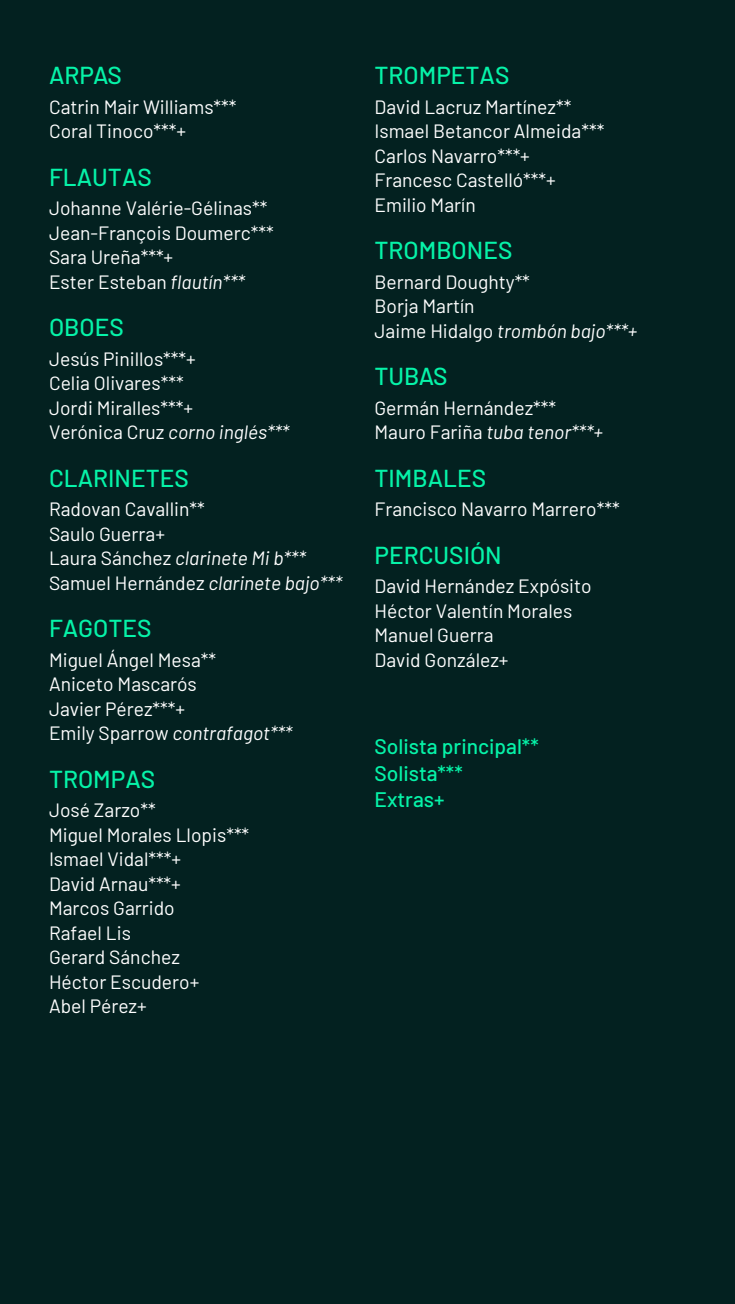
<style>
.page{position:relative;width:735px;height:1304px;background:#032120}
.page>*{position:absolute;margin:0;border:0;box-sizing:border-box;transform-origin:0 0}
.t1{font:500 24.5px "Barlow";color:#06f3a8}
.t2{font:500 21px/26.2px "Barlow";color:#06f3a8}
.t3{font:19.25px/24.5px "Barlow";color:#fff}
.s1{font-style:italic}
</style>
<div class="page">
<p class="t1" style="left:49px;top:57px;width:75px">ARPAS</p>
<p class="t3" style="left:49px;top:93px;width:189px">Catrin Mair Williams***<br>Coral Tinoco***+</p>
<p class="t1" style="left:49px;top:159px;width:104px">FLAUTAS</p>
<p class="t3" style="left:49px;top:195px;width:226px">Johanne Valérie-Gélinas**<br>Jean-François Doumerc***<br>Sara Ureña***+<br>Ester Esteban <span class="s1">flautín***</span></p>
<p class="t1" style="left:49px;top:309px;width:76px">OBOES</p>
<p class="t3" style="left:49px;top:345px;width:242px">Jesús Pinillos***+<br>Celia Olivares***<br>Jordi Miralles***+<br>Verónica Cruz <span class="s1">corno inglés***</span></p>
<p class="t1" style="left:49px;top:460px;width:141px">CLARINETES</p>
<p class="t3" style="left:49px;top:496px;width:295px">Radovan Cavallin**<br>Saulo Guerra+<br>Laura Sánchez <span class="s1">clarinete Mi b***<br></span>Samuel Hernández <span class="s1">clarinete bajo***</span></p>
<p class="t1" style="left:49px;top:610px;width:104px">FAGOTES</p>
<p class="t3" style="left:49px;top:646px;width:245px">Miguel Ángel Mesa**<br>Aniceto Mascarós<br>Javier Pérez***+<br>Emily Sparrow <span class="s1">contrafagot***</span></p>
<p class="t1" style="left:49px;top:761px;width:108px">TROMPAS</p>
<p class="t3" style="left:49px;top:797px;width:202px">José Zarzo**<br>Miguel Morales Llopis***<br>Ismael Vidal***+<br>David Arnau***+<br>Marcos Garrido<br>Rafael Lis<br>Gerard Sánchez<br>Héctor Escudero+<br>Abel Pérez+</p>
<p class="t1" style="left:374px;top:57px;width:136px">TROMPETAS</p>
<p class="t3" style="left:374px;top:93px;width:231px">David Lacruz Martínez**<br>Ismael Betancor Almeida***<br>Carlos Navarro***+<br>Francesc Castelló***+<br>Emilio Marín</p>
<p class="t1" style="left:374px;top:232px;width:139px">TROMBONES</p>
<p class="t3" style="left:374px;top:268px;width:264px">Bernard Doughty**<br>Borja Martín<br>Jaime Hidalgo <span class="s1">trombón bajo***+</span></p>
<p class="t1" style="left:374px;top:358px;width:75px">TUBAS</p>
<p class="t3" style="left:374px;top:394px;width:230px">Germán Hernández***<br>Mauro Fariña <span class="s1">tuba tenor***+</span></p>
<p class="t1" style="left:374px;top:460px;width:113px">TIMBALES</p>
<p class="t3" style="left:374px;top:496px;width:247px">Francisco Navarro Marrero***</p>
<p class="t1" style="left:374px;top:537px;width:129px">PERCUSIÓN</p>
<p class="t3" style="left:374px;top:573px;width:219px">David Hernández Expósito<br>Héctor Valentín Morales<br>Manuel Guerra<br>David González+</p>
<p class="t2" style="left:374px;top:732px;width:166px">Solista principal**<br>Solista***<br>Extras+</p>
</div>
